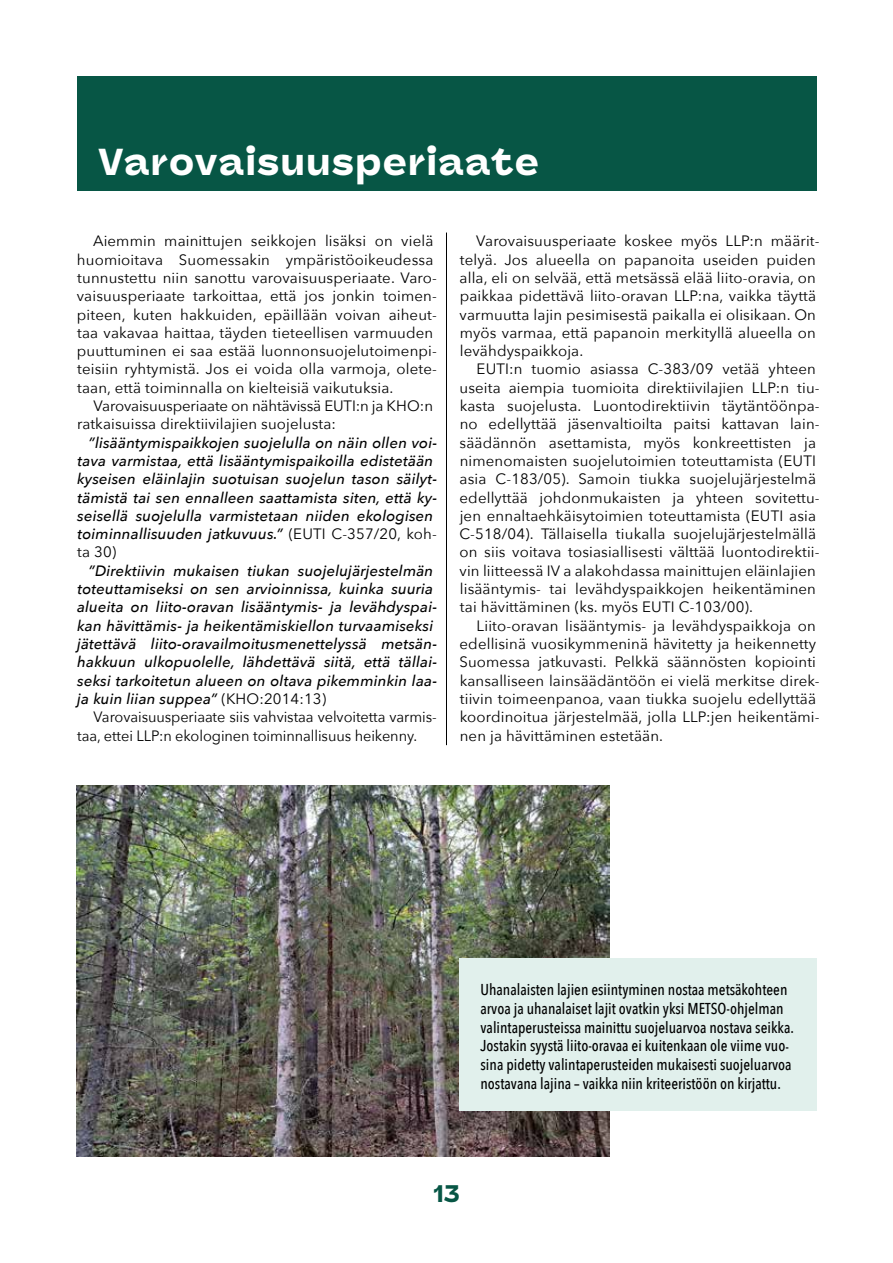
<style>
.page{position:relative;width:893px;height:1263px;background:#fff}
.page>*{position:absolute;margin:0;border:0;box-sizing:border-box;transform-origin:0 0}
.t1{font:900 37.5px "Panel Sans";letter-spacing:.02em;color:#fff}
.t2{font:900 24px "Panel Sans";color:#075645}
.t3{font:500 15.75px/18.8px "Avenir Next Condensed";color:#000}
.t4{font:15px/18.3px "Avenir Next";letter-spacing:.01em;color:#000}
.t5{font:italic 500 15px/18.3px "Avenir Next";letter-spacing:.01em;color:#000}
.s1{font-weight:400;font-style:normal}
</style>
<div class="page">
<div style="left:77px;top:77px;width:739px;height:114px;background:#075645"></div>
<hr style="left:446px;top:233px;width:1px;height:512px;background:#000">
<img style="left:77px;top:785px;width:533px;height:372px">
<div style="left:459px;top:958px;width:357px;height:152px;background:#e1f0ec"></div>
<h1 class="t1" style="left:98px;top:139px;width:443px">Varovaisuusperiaate</h1>
<p class="t4" style="left:77px;top:231px;width:362px;text-indent:16px">Aiemmin mainittujen seikkojen lisäksi on vielä huomioitava Suomessakin ympäristöoikeudessa tunnustettu niin sanottu varovaisuusperiaate. Varo&shy;vaisuusperiaate tarkoittaa, että jos jonkin toimen&shy;piteen, kuten hakkuiden, epäillään voivan aiheut&shy;taa vakavaa haittaa, täyden tieteellisen varmuuden puuttuminen ei saa estää luonnonsuojelutoimenpi&shy;teisiin ryhtymistä. Jos ei voida olla varmoja, olete&shy;taan, että toiminnalla on kielteisiä vaikutuksia.</p>
<p class="t4" style="left:77px;top:396px;width:358px;text-indent:17px">Varovaisuusperiaate on nähtävissä EUTI:n ja KHO:n ratkaisuissa direktiivilajien suojelusta:</p>
<p class="t5" style="left:77px;top:433px;width:361px;text-indent:11px">”lisääntymispaikkojen suojelulla on näin ollen voi&shy;tava varmistaa, että lisääntymispaikoilla edistetään kyseisen eläinlajin suotuisan suojelun tason säilyt&shy;tämistä tai sen ennalleen saattamista siten, että ky&shy;seisellä suojelulla varmistetaan niiden ekologisen toiminnallisuuden jatkuvuus.” <span class="s1">(EUTI C-357/20, koh&shy;ta 30)</span></p>
<p class="t5" style="left:77px;top:561px;width:362px;text-indent:12px">”Direktiivin mukaisen tiukan suojelujärjestelmän toteuttamiseksi on sen arvioinnissa, kuinka suuria alueita on liito-oravan lisääntymis- ja levähdyspai&shy;kan hävittämis- ja heikentämiskiellon turvaamiseksi jätettävä liito-oravailmoitusmenettelyssä metsän&shy;hakkuun ulkopuolelle, lähdettävä siitä, että tällai&shy;seksi tarkoitetun alueen on oltava pikemminkin laa&shy;ja kuin liian suppea” <span class="s1">(KHO:2014:13)</span></p>
<p class="t4" style="left:77px;top:707px;width:361px;text-indent:16px">Varovaisuusperiaate siis vahvistaa velvoitetta varmis&shy;taa, ettei LLP:n ekologinen toiminnallisuus heikenny.</p>
<p class="t4" style="left:460px;top:231px;width:362px;text-indent:17px">Varovaisuusperiaate koskee myös LLP:n määrit&shy;telyä. Jos alueella on papanoita useiden puiden alla, eli on selvää, että metsässä elää liito-oravia, on paikkaa pidettävä liito-oravan LLP:na, vaikka täyttä varmuutta lajin pesimisestä paikalla ei olisikaan. On myös varmaa, että papanoin merkityllä alueella on levähdyspaikkoja.</p>
<p class="t4" style="left:459px;top:359px;width:362px;text-indent:17px">EUTI:n tuomio asiassa C-383/09 vetää yhteen useita aiempia tuomioita direktiivilajien LLP:n tiu&shy;kasta suojelusta. Luontodirektiivin täytäntöönpa&shy;no edellyttää jäsenvaltioilta paitsi kattavan lain&shy;säädännön asettamista, myös konkreettisten ja nimenomaisten suojelutoimien toteuttamista (EUTI asia C-183/05). Samoin tiukka suojelujärjestelmä edellyttää johdonmukaisten ja yhteen sovitettu&shy;jen ennaltaehkäisytoimien toteuttamista (EUTI asia C-518/04). Tällaisella tiukalla suojelujärjestelmällä on siis voitava tosiasiallisesti välttää luontodirektii&shy;vin liitteessä IV a alakohdassa mainittujen eläinlajien lisääntymis- tai levähdyspaikkojen heikentäminen tai hävittäminen (ks. myös EUTI C-103/00).</p>
<p class="t4" style="left:459px;top:616px;width:362px;text-indent:17px">Liito-oravan lisääntymis- ja levähdyspaikkoja on edellisinä vuosikymmeninä hävitetty ja heikennetty Suomessa jatkuvasti. Pelkkä säännösten kopiointi kansalliseen lainsäädäntöön ei vielä merkitse direk&shy;tiivin toimeenpanoa, vaan tiukka suojelu edellyttää koordinoitua järjestelmää, jolla LLP:jen heikentämi&shy;nen ja hävittäminen estetään.</p>
<p class="t3" style="left:480px;top:980px;width:315px">Uhanalaisten lajien esiintyminen nostaa metsäkohteen arvoa ja uhanalaiset lajit ovatkin yksi METSO-ohjelman valintaperusteissa mainittu suojeluarvoa nostava seikka.<br>Jostakin syystä liito-oravaa ei kuitenkaan ole viime vuo&shy;sina pidetty valintaperusteiden mukaisesti suojeluarvoa nostavana lajina – vaikka niin kriteeristöön on kirjattu.</p>
<h2 class="t2" style="left:433px;top:1179px;width:28px">13</h2>
</div>
